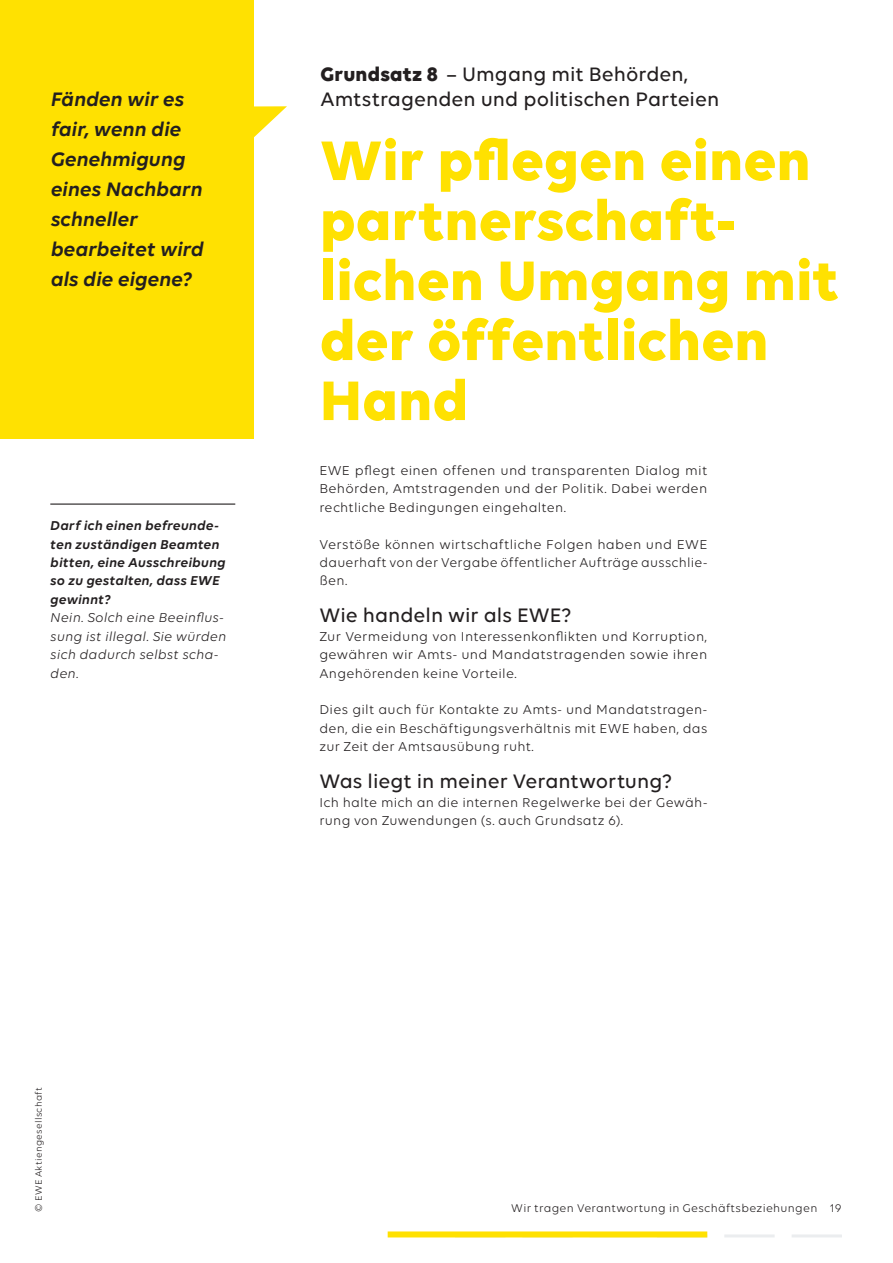
<style>
.page{position:relative;width:893px;height:1263px;background:#fff}
.page>*{position:absolute;margin:0;border:0;box-sizing:border-box;transform-origin:0 0}
.t1{font:700 60px/60px "Volte";letter-spacing:.005em;color:#ffe101}
.t2{font:500 21px/25.2px "Volte";color:#231f20}
.t3{font:italic 600 21px/30px "Volte";letter-spacing:-.005em;color:#231f20}
.t4{font:13.8px/18.5px "Volte";letter-spacing:.02em;color:#231f20;text-align:justify}
.t5{font:italic 600 13.8px/18.5px "Volte";letter-spacing:.015em;color:#231f20}
.t6{font:italic 13.8px/18.5px "Volte";letter-spacing:.015em;color:#231f20}
.t7{font:12px "Volte";letter-spacing:.025em;color:#231f20}
.t8{font:9.75px "Volte";letter-spacing:.035em;color:#231f20}
.s1{font-weight:700}
</style>
<div class="page">
<div style="left:0;top:0;width:253px;height:438px;background:#ffe101"></div>
<svg style="left:253px;top:106px;width:34px;height:32px"></svg>
<hr style="left:50px;top:503px;width:185px;height:2px;background:#231f20">
<hr style="left:724px;top:1234px;width:51px;height:3px;background:#ebedef">
<hr style="left:792px;top:1234px;width:50px;height:3px;background:#ebedef">
<div style="left:388px;top:1231px;width:319px;height:6px;background:#ffe101"></div>
<h2 class="t3" style="left:51px;top:84px;width:155px">Fänden wir es fair, wenn die<br>Genehmigung eines Nachbarn schneller bearbeitet wird als die eigene?</h2>
<p class="t5" style="left:50px;top:516px;width:177px">Darf ich einen befreunde&shy;ten zuständigen Beamten bitten, eine Ausschreibung so zu gestalten, dass EWE gewinnt?</p>
<p class="t6" style="left:50px;top:608px;width:177px">Nein. Solch eine Beeinflus&shy;sung ist illegal. Sie würden sich dadurch selbst scha&shy;den.</p>
<h2 class="t2" style="left:320px;top:61px;width:400px"><span class="s1">Grundsatz 8</span> – Umgang mit Behörden,<br>Amtstragenden und politischen Parteien</h2>
<h1 class="t1" style="left:320px;top:128px;width:520px">Wir pflegen einen partnerschaft&shy;lichen Umgang mit der öffentlichen<br>Hand</h1>
<p class="t4" style="left:319px;top:461px;width:389px">EWE pflegt einen offenen und transparenten Dialog mit Behörden, Amtstragenden und der Politik. Dabei werden rechtliche Bedingungen eingehalten.</p>
<p class="t4" style="left:319px;top:535px;width:389px">Verstöße können wirtschaftliche Folgen haben und EWE dauerhaft von der Vergabe öffentlicher Aufträge ausschlie&shy;ßen.</p>
<h2 class="t2" style="left:319px;top:602px;width:254px">Wie handeln wir als EWE?</h2>
<p class="t4" style="left:319px;top:627px;width:389px">Zur Vermeidung von Interessenkonflikten und Korruption, gewähren wir Amts- und Mandatstragenden sowie ihren Angehörenden keine Vorteile.</p>
<p class="t4" style="left:319px;top:700px;width:389px">Dies gilt auch für Kontakte zu Amts- und Mandatstragen&shy;den, die ein Beschäftigungsverhältnis mit EWE haben, das zur Zeit der Amtsausübung ruht.</p>
<h2 class="t2" style="left:319px;top:768px;width:354px">Was liegt in meiner Verantwortung?</h2>
<p class="t4" style="left:319px;top:793px;width:389px">Ich halte mich an die internen Regelwerke bei der Gewäh&shy;rung von Zuwendungen (s. auch Grundsatz 6).</p>
<p class="t8" style="left:33px;top:1212px;width:126px;rotate:-90deg">© EWE Aktiengesellschaft</p>
<p class="t7" style="left:511px;top:1201px;width:332px">Wir tragen Verantwortung in Geschäftsbeziehungen 19</p>
</div>
